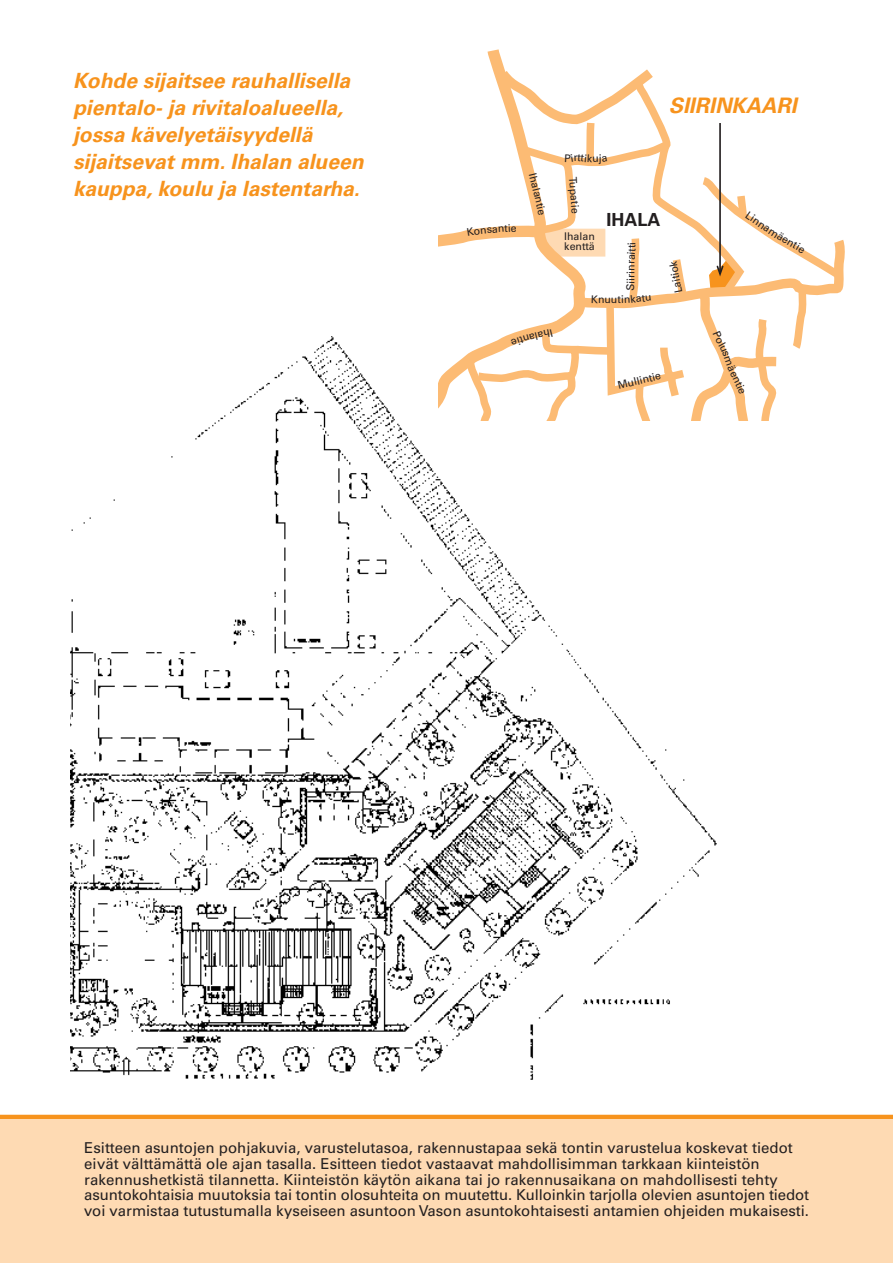
<style>
.page{position:relative;width:893px;height:1263px;background:#fff}
.page>*{position:absolute;margin:0;border:0;box-sizing:border-box;transform-origin:0 0}
.t1{font:italic 700 21.3px "Univers";color:#f7931d}
.t2{font:italic 700 21px/27px "Univers";color:#f7931d}
.t3{font:700 18px "Univers";color:#231f20}
.t4{font:15px/15.8px "Univers";color:#231f20}
.t5{font:10.65px/10.6px "Univers";color:#231f20}
</style>
<div class="page">
<img style="left:70px;top:336px;width:671px;height:744px">
<div style="left:0;top:1117px;width:893px;height:146px;background:#fedab3"></div>
<hr style="left:0;top:1115px;width:893px;height:4px;background:#f7931d">
<div style="left:474px;top:357px;width:135px;height:114px;background:#fff"></div>
<svg style="left:512px;top:115px;width:157px;height:21px"></svg>
<svg style="left:490px;top:61px;width:169px;height:69px"></svg>
<hr style="left:719px;top:123px;width:2px;height:150px;background:#231f20">
<svg style="left:438px;top:136px;width:407px;height:284px"></svg>
<h2 class="t2" style="left:73px;top:69px;width:296px">Kohde sijaitsee rauhallisella pientalo- ja rivitaloalueella, jossa kävelyetäisyydellä sijaitsevat mm.Ihalan alueen kauppa,koulu ja lastentarha.</h2>
<p class="t5" style="left:537px;top:172px;width:26px;rotate:76deg">Ihala</p>
<p class="t5" style="left:599px;top:154px;width:4px">j</p>
<h1 class="t1" style="left:669px;top:97px;width:134px">SIIRINKAARI</h1>
<p class="t5" style="left:564px;top:232px;width:32px">Ihalan kenttä</p>
<p class="t3" style="left:606px;top:213px;width:55px">IHALA</p>
<p class="t5" style="left:627px;top:248px;width:5px;rotate:-90deg">t</p>
<p class="t5" style="left:626px;top:281px;width:12px;rotate:-90deg">iri</p>
<p class="t5" style="left:598px;top:295px;width:8px">n</p>
<p class="t5" style="left:618px;top:295px;width:5px">t</p>
<p class="t5" style="left:630px;top:295px;width:23px;rotate:-7deg">katu</p>
<p class="t5" style="left:672px;top:280px;width:20px;rotate:-100deg">toi k</p>
<p class="t5" style="left:749px;top:210px;width:23px;rotate:35deg">Linn</p>
<p class="t5" style="left:790px;top:237px;width:20px;rotate:30deg">ntie</p>
<p class="t5" style="left:617px;top:381px;width:46px;rotate:-14deg">Mullintie</p>
<p class="t4" style="left:84px;top:1141px;width:726px">Esitteen asuntojen pohjakuvia, varustelutasoa, rakennustapaa sekä tontin varustelua koskevat tiedot eivät välttämättä ole ajan tasalla. Esitteen tiedot vastaavat mahdollisimman tarkkaan kiinteistön rakennushetkistä tilannetta. Kiinteistön käytön aikana tai jo rakennusaikana on mahdollisesti tehty asuntokohtaisia muutoksia tai tontin olosuhteita on muutettu. Kulloinkin tarjolla olevien asuntojen tiedot voi varmistaa tutustumalla kyseiseen asuntoon Vason asuntokohtaisesti antamien ohjeiden mukaisesti.</p>
</div>
